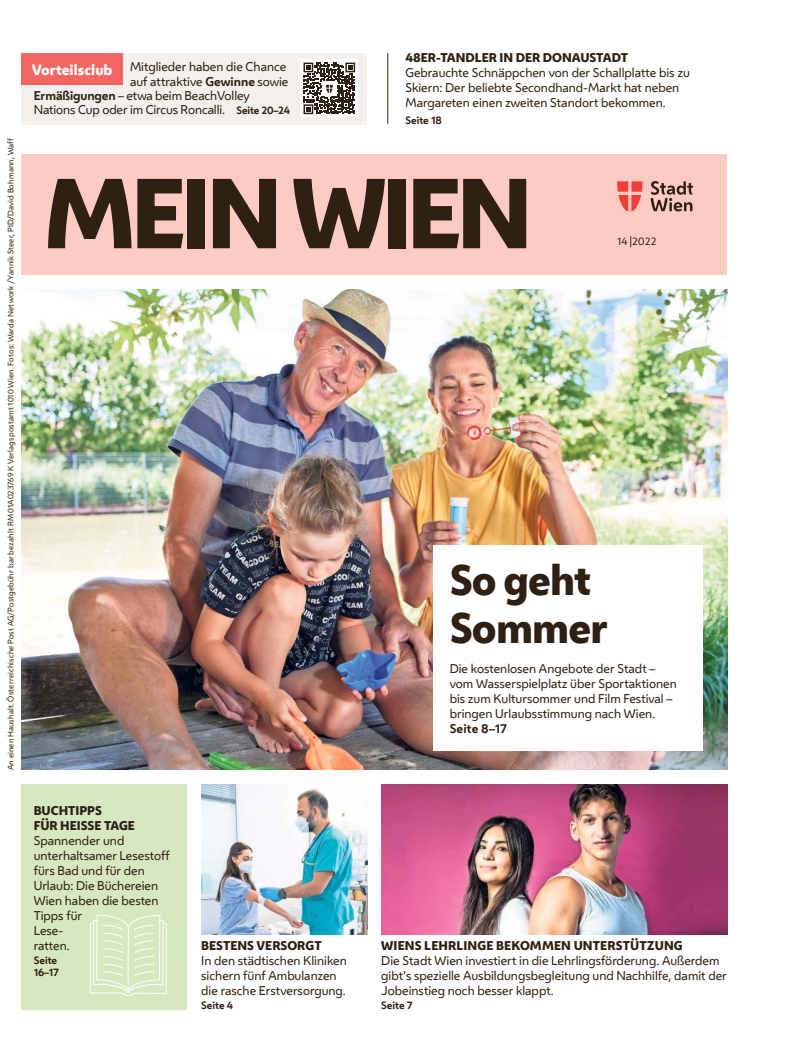
<style>
.page{position:relative;width:798px;height:1063px;background:#fff}
.page>*{position:absolute;margin:0;border:0;box-sizing:border-box;transform-origin:0 0}
.HL_Header_36pt{font:800 92.5px "Wiener Melange";letter-spacing:-.055em;color:#2e2113}
.HL_Header_32pt{font:800 40px/48px "Wiener Melange";letter-spacing:-.02em;color:#2e2113}
.t1{font:800 13.88px "Wiener Melange";color:#fff}
.Bildgeschichte_FT_Bildgeschichte{font:11.88px/15px "Wiener Melange";color:#2e2113}
.FT_FT{font:11.88px/15px "Wiener Melange";color:#2e2113}
.Spalte_Infobox_Spalte_FT{font:11.88px/15px "Wiener Melange";color:#2e2113}
.Spalte_Infobox_Spalte_Header{font:11.88px "Wiener Melange";letter-spacing:-.01em;color:#2e2113}
.Spalte_Infobox_Spalte_Header-2{font:800 11.88px "Wiener Melange";color:#2e2113}
.Spalte_Infobox_Spalte_Header_UeZ{font:800 11.88px/15px "Wiener Melange";color:#2e2113}
.Spalte_Infobox_Seitenverweis{font:700 10px/12px "Wiener Melange";color:#2e2113}
.Spalte_Infobox_Spalte_Header_UeZ-2{font:10px "Wiener Melange";letter-spacing:.03em;color:#2e2113}
.t2{font:7.5px "Wiener Melange";letter-spacing:.02em;color:#2e2113}
.s1{font-weight:700}
.s2{font-weight:700;font-size:10px}
</style>
<div class="page">
<div style="left:21px;top:155px;width:706px;height:120px;background:#fecbc3"></div>
<img style="left:21px;top:290px;width:705px;height:480px">
<svg style="left:617px;top:181px;width:25px;height:31px"></svg>
<svg style="left:650px;top:181px;width:43px;height:30px"></svg>
<img style="left:381px;top:785px;width:345px;height:150px">
<img style="left:201px;top:785px;width:166px;height:150px">
<div style="left:21px;top:785px;width:166px;height:225px;background:#d7e8c0"></div>
<hr style="left:387px;top:53px;width:1px;height:71px;background:#2e2113">
<div style="left:21px;top:53px;width:346px;height:72px;background:#f4f0ed"></div>
<div style="left:300px;top:60px;width:58px;height:57px;background:#fff"></div>
<svg style="left:303px;top:63px;width:52px;height:51px"></svg>
<div style="left:21px;top:53px;width:102px;height:32px;background:#f46661"></div>
<div style="left:433px;top:546px;width:269px;height:205px;background:#fff"></div>
<svg style="left:89px;top:914px;width:78px;height:82px"></svg>
<p class="t2" style="left:5px;top:770px;width:634px;rotate:-90deg">An einen Haushalt. Österreichische Post AG/Postgebühr bar bezahlt RM 01A023769 K Verlagspostamt 1010 Wien. Fotos: Warda Network /Yannik Steer, PID/David Bohmann, Waff</p>
<h1 class="Spalte_Infobox_Spalte_Header" style="left:130px;top:58px;width:158px">Mitglieder haben die Chance</h1>
<h1 class="Spalte_Infobox_Spalte_Header" style="left:130px;top:72px;width:160px">auf attraktive <span class="s1">Gewinne</span> sowie</h1>
<h1 class="Spalte_Infobox_Spalte_Header" style="left:34px;top:86px;width:217px"><span class="s1">Ermäßigungen</span> – etwa beim BeachVolley</h1>
<h1 class="Spalte_Infobox_Spalte_Header" style="left:34px;top:100px;width:258px">Nations Cup oder im Circus Roncalli. <span class="s2">Seite 20–24</span></h1>
<p class="t1" style="left:32px;top:60px;width:82px">Vorteilsclub</p>
<h1 class="Spalte_Infobox_Spalte_Header-2" style="left:405px;top:50px;width:224px">48ER-TANDLER IN DER DONAUSTADT</h1>
<p class="Spalte_Infobox_Spalte_FT" style="left:405px;top:65px;width:286px">Gebrauchte Schnäppchen von der Schallplatte bis zu<br>Skiern: Der beliebte Secondhand-Markt hat neben<br>Margareten einen zweiten Standort bekommen.</p>
<p class="Spalte_Infobox_Seitenverweis" style="left:405px;top:113px;width:38px">Seite 18</p>
<h1 class="HL_Header_36pt" style="left:43px;top:150px;width:490px">MEIN WIEN</h1>
<h1 class="Spalte_Infobox_Spalte_Header_UeZ-2" style="left:617px;top:233px;width:41px">14 |2022</h1>
<h1 class="Spalte_Infobox_Spalte_Header_UeZ" style="left:34px;top:803px;width:103px">BUCHTIPPS<br>FÜR HEISSE TAGE</h1>
<p class="Bildgeschichte_FT_Bildgeschichte" style="left:34px;top:832px;width:138px">Spannender und unterhaltsamer Lesestoff fürs Bad und für den<br>Urlaub: Die Büchereien<br>Wien haben die besten<br>Tipps für<br>Lese-<br>ratten.</p>
<p class="Spalte_Infobox_Seitenverweis" style="left:34px;top:953px;width:27px">Seite<br>16–17</p>
<h1 class="Spalte_Infobox_Spalte_Header-2" style="left:201px;top:937px;width:122px">BESTENS VERSORGT</h1>
<p class="Bildgeschichte_FT_Bildgeschichte" style="left:201px;top:952px;width:147px">In den städtischen Kliniken sichern fünf Ambulanzen die rasche Erstversorgung.</p>
<p class="Spalte_Infobox_Seitenverweis" style="left:201px;top:998px;width:33px">Seite 4</p>
<h1 class="HL_Header_32pt" style="left:449px;top:556px;width:160px">So geht<br>Sommer</h1>
<p class="FT_FT" style="left:449px;top:660px;width:228px">Die kostenlosen Angebote der Stadt – vom Wasserspielplatz über Sportaktionen bis zum Kultursommer und Film Festival – bringen Urlaubsstimmung nach Wien.<br><span class="s1">Seite 8–17</span></p>
<h1 class="Spalte_Infobox_Spalte_Header-2" style="left:381px;top:937px;width:303px">WIENS LEHRLINGE BEKOMMEN UNTERSTÜTZUNG</h1>
<p class="Bildgeschichte_FT_Bildgeschichte" style="left:381px;top:952px;width:347px">Die Stadt Wien investiert in die Lehrlingsförderung. Außerdem gibt’s spezielle Ausbildungsbegleitung und Nachhilfe, damit der<br>Jobeinstieg noch besser klappt.</p>
<p class="Spalte_Infobox_Seitenverweis" style="left:381px;top:998px;width:33px">Seite 7</p>
</div>
